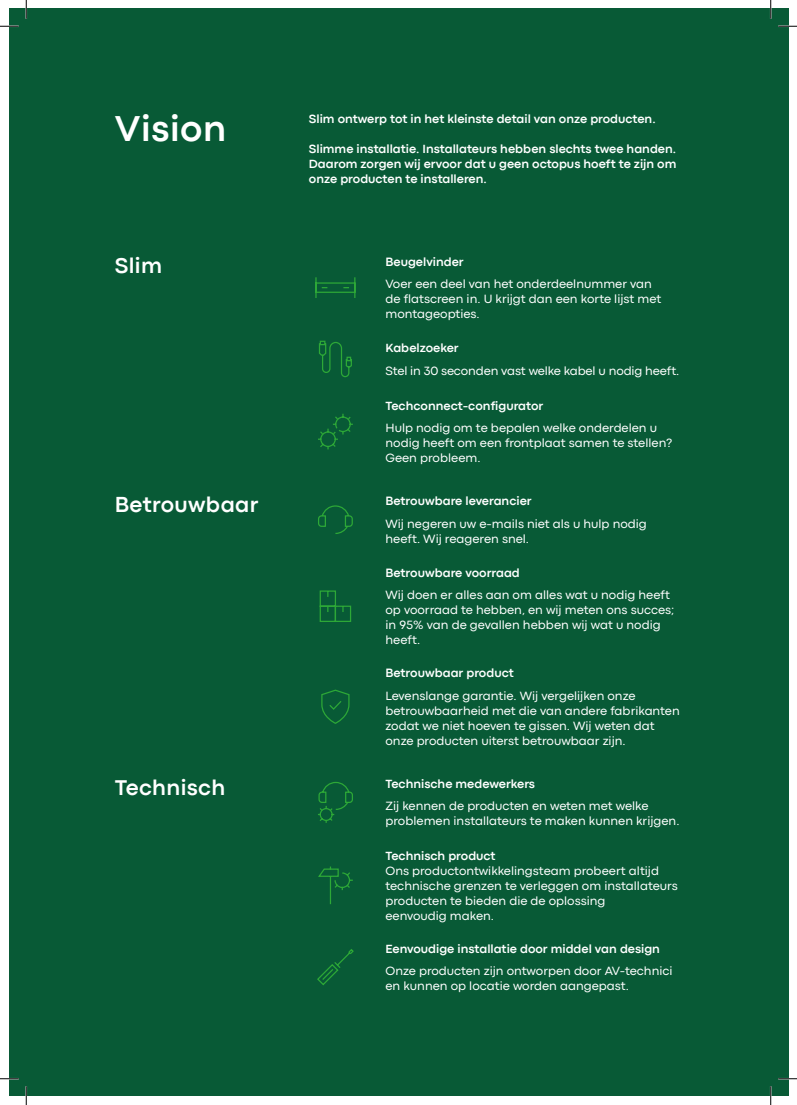
<style>
.page{position:relative;width:797px;height:1105px;background:#fff}
.page>*{position:absolute;margin:0;border:0;box-sizing:border-box;transform-origin:0 0}
.t1{font:700 37.5px "Codec Pro";letter-spacing:.015em;color:#fff}
.t2{font:700 22.5px "Codec Pro";letter-spacing:.015em;color:#fff}
.t3{font:12.5px/15px "Codec Pro";color:#fff}
.t4{font:700 12.5px/15px "Codec Pro";color:#fff}
</style>
<div class="page">
<div style="left:9px;top:9px;width:779px;height:1087px;background:#085a36"></div>
<svg style="left:315px;top:277px;width:41px;height:21px"></svg>
<svg style="left:319px;top:340px;width:33px;height:38px"></svg>
<svg style="left:318px;top:413px;width:35px;height:37px"></svg>
<svg style="left:318px;top:505px;width:35px;height:29px"></svg>
<svg style="left:319px;top:590px;width:33px;height:32px"></svg>
<svg style="left:321px;top:689px;width:29px;height:35px"></svg>
<svg style="left:318px;top:781px;width:35px;height:42px"></svg>
<svg style="left:317px;top:949px;width:37px;height:37px"></svg>
<svg style="left:318px;top:866px;width:35px;height:39px"></svg>
<svg style="left:0;top:25px;width:19px;height:2px"></svg>
<svg style="left:778px;top:25px;width:19px;height:2px"></svg>
<svg style="left:0;top:1078px;width:19px;height:1px"></svg>
<svg style="left:778px;top:1078px;width:19px;height:1px"></svg>
<svg style="left:25px;top:0;width:2px;height:19px"></svg>
<svg style="left:25px;top:1086px;width:2px;height:19px"></svg>
<svg style="left:770px;top:0;width:1px;height:19px"></svg>
<svg style="left:770px;top:1086px;width:1px;height:19px"></svg>
<p class="t1" style="left:115px;top:106px;width:113px">Vision</p>
<p class="t4" style="left:309px;top:112px;width:348px">Slim ontwerp tot in het kleinste detail van onze producten.</p>
<p class="t4" style="left:309px;top:142px;width:369px">Slimme installatie. Installateurs hebben slechts twee handen.<br>Daarom zorgen wij ervoor dat u geen octopus hoeft te zijn om</p>
<p class="t4" style="left:309px;top:172px;width:179px">onze producten te installeren.</p>
<p class="t2" style="left:115px;top:252px;width:49px">Slim</p>
<p class="t4" style="left:385px;top:254px;width:80px">Beugelvinder</p>
<p class="t3" style="left:385px;top:276px;width:277px">Voer een deel van het onderdeelnummer van de flatscreen in. U krijgt dan een korte lijst met montageopties.</p>
<p class="t4" style="left:385px;top:340px;width:75px">Kabelzoeker</p>
<p class="t3" style="left:385px;top:363px;width:295px">Stel in 30 seconden vast welke kabel u nodig heeft.</p>
<p class="t2" style="left:115px;top:491px;width:145px">Betrouwbaar</p>
<p class="t4" style="left:385px;top:398px;width:159px">Techconnect-configurator</p>
<p class="t3" style="left:385px;top:420px;width:288px">Hulp nodig om te bepalen welke onderdelen u nodig heeft om een frontplaat samen te stellen?</p>
<p class="t3" style="left:385px;top:450px;width:96px">Geen probleem.</p>
<p class="t4" style="left:385px;top:493px;width:148px">Betrouwbare leverancier</p>
<p class="t3" style="left:385px;top:516px;width:263px">Wij negeren uw e-mails niet als u hulp nodig heeft. Wij reageren snel.</p>
<p class="t4" style="left:385px;top:565px;width:136px">Betrouwbare voorraad</p>
<p class="t3" style="left:385px;top:587px;width:290px">Wij doen er alles aan om alles wat u nodig heeft op voorraad te hebben, en wij meten ons succes;</p>
<p class="t3" style="left:385px;top:617px;width:277px">in 95% van de gevallen hebben wij wat u nodig heeft.</p>
<p class="t4" style="left:385px;top:665px;width:130px">Betrouwbaar product</p>
<p class="t3" style="left:385px;top:688px;width:296px">Levenslange garantie. Wij vergelijken onze betrouwbaarheid met die van andere fabrikanten zodat we niet hoeven te gissen. Wij weten dat onze producten uiterst betrouwbaar zijn.</p>
<p class="t2" style="left:115px;top:774px;width:112px">Technisch</p>
<p class="t4" style="left:385px;top:776px;width:151px">Technische medewerkers</p>
<p class="t3" style="left:385px;top:798px;width:295px">Zij kennen de producten en weten met welke problemen installateurs te maken kunnen krijgen.</p>
<p class="t4" style="left:385px;top:848px;width:112px">Technisch product</p>
<p class="t3" style="left:385px;top:863px;width:294px">Ons productontwikkelingsteam probeert altijd technische grenzen te verleggen om installateurs producten te bieden die de oplossing<br>eenvoudig maken.</p>
<p class="t4" style="left:385px;top:941px;width:276px">Eenvoudige installatie door middel van design</p>
<p class="t3" style="left:385px;top:963px;width:289px">Onze producten zijn ontworpen door AV-technici en kunnen op locatie worden aangepast.</p>
</div>
